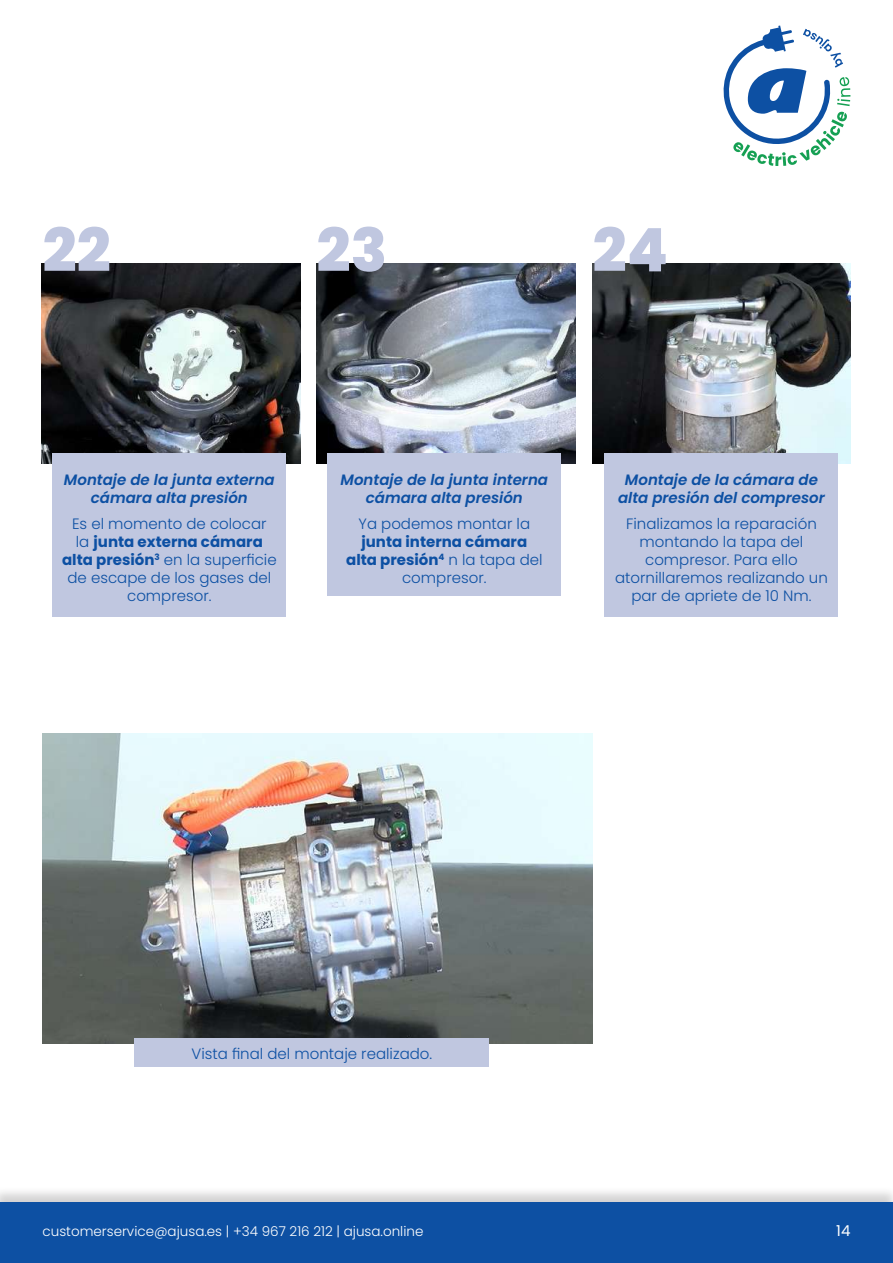
<style>
.page{position:relative;width:893px;height:1263px;background:#fff}
.page>*{position:absolute;margin:0;border:0;box-sizing:border-box;transform-origin:0 0}
.t1{font:800 60px "Poppins";color:#c0c7e0}
.t2{font:300 15px/18px "Poppins";color:#0d50a3;text-align:center}
.t3{font:italic 600 15px/18px "Poppins";color:#0d50a3;text-align:center}
.t4{font:700 15px/18px "Poppins";color:#0d50a3;text-align:center}
.t5{font:15px "Poppins";color:#fff}
.t6{font:300 13.5px "Poppins";color:#fff}
.s1{font-weight:700}
.s2{font-weight:300}
</style>
<div class="page">
<div style="left:0;top:1186px;width:893px;height:77px;background:#231f20;opacity:.2"></div>
<div style="left:0;top:1203px;width:893px;height:60px;background:#0d50a3"></div>
<svg style="left:723px;top:26px;width:127px;height:140px"></svg>
<img style="left:43px;top:733px;width:549px;height:310px">
<img style="left:592px;top:264px;width:258px;height:199px">
<img style="left:316px;top:264px;width:259px;height:199px">
<img style="left:41px;top:264px;width:259px;height:199px">
<div style="left:52px;top:454px;width:234px;height:163px;background:#c0c7e0"></div>
<div style="left:327px;top:454px;width:234px;height:142px;background:#c0c7e0"></div>
<div style="left:604px;top:454px;width:234px;height:163px;background:#c0c7e0"></div>
<div style="left:135px;top:1038px;width:354px;height:28px;background:#c0c7e0"></div>
<h1 class="t1" style="left:43px;top:216px;width:70px">22</h1>
<h1 class="t1" style="left:316px;top:216px;width:72px">23</h1>
<h1 class="t1" style="left:592px;top:216px;width:77px">24</h1>
<p class="t3" style="left:64px;top:471px;width:212px">Montaje de la junta externa cámara alta presión</p>
<p class="t2" style="left:62px;top:515px;width:216px">Es el momento de colocar<br>la <span class="s1">junta externa cámara alta presión</span><sup>3</sup> en la superficie de escape de los gases del compresor.</p>
<p class="t3" style="left:341px;top:471px;width:209px">Montaje de la junta interna cámara alta presión</p>
<p class="t2" style="left:359px;top:515px;width:173px">Ya podemos montar la</p>
<p class="t4" style="left:346px;top:533px;width:198px">junta interna cámara alta presión<sup>4</sup> <span class="s2">n la tapa del compresor.</span></p>
<p class="t3" style="left:618px;top:471px;width:208px">Montaje de la cámara de alta presión del compresor</p>
<p class="t2" style="left:615px;top:515px;width:214px">Finalizamos la reparación montando la tapa del compresor. Para ello atornillaremos realizando un par de apriete de 10 Nm.</p>
<p class="t2" style="left:191px;top:1045px;width:242px">Vista final del montaje realizado.</p>
<p class="t6" style="left:43px;top:1223px;width:382px">customerservice@ajusa.es | +34 967 216 212 | ajusa.online</p>
<p class="t5" style="left:836px;top:1222px;width:16px">14</p>
</div>
